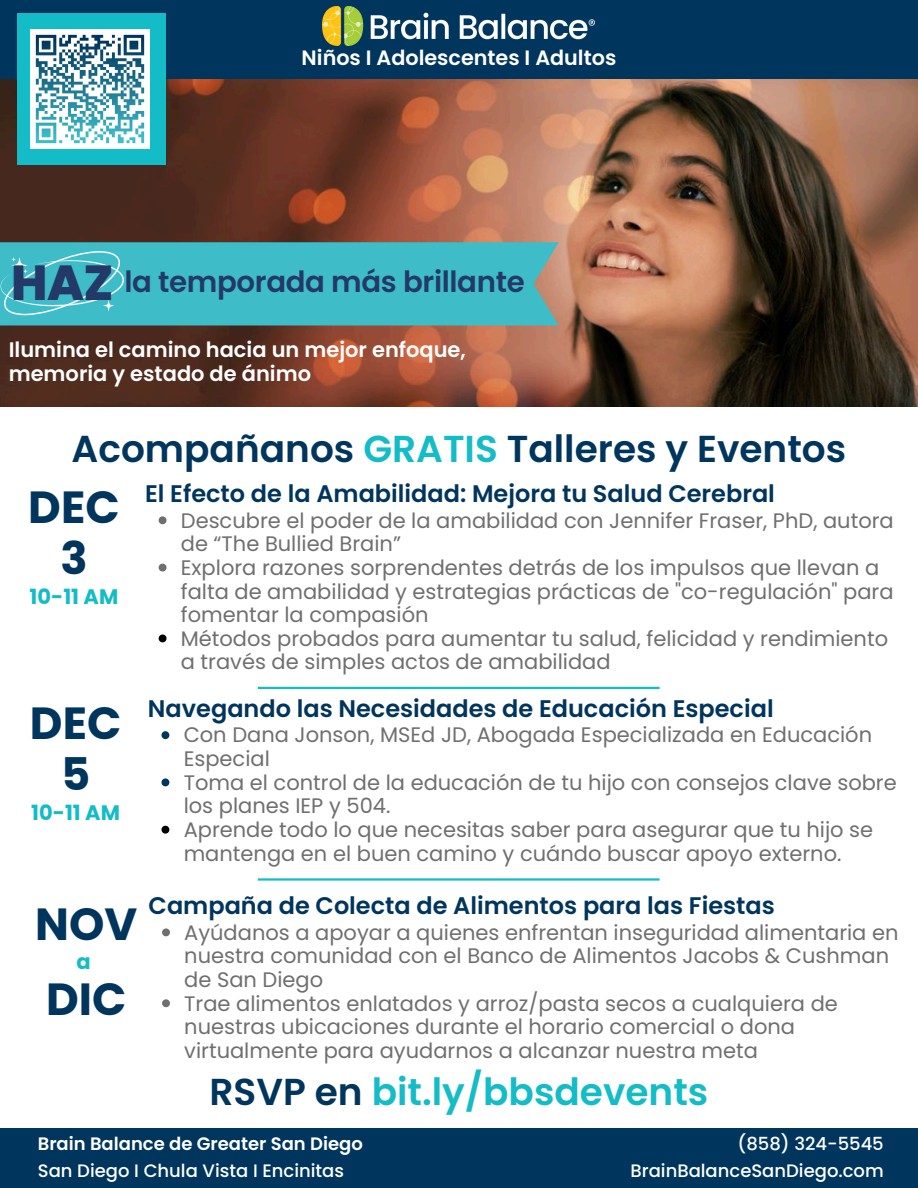
<style>
.page{position:relative;width:918px;height:1188px;background:#fff}
.page>*{position:absolute;margin:0;border:0;box-sizing:border-box;transform-origin:0 0}
.t1{font:800 49.2px "Poppins";color:#233967}
.t2{font:700 45px/51.8px "Poppins";color:#00355d;text-align:center}
.t3{font:600 37.5px "Poppins";color:#00355d}
.t4{font:600 37.5px "Poppins";color:#13bcc7}
.t5{font:600 29.25px "Poppins";letter-spacing:-.01em;color:#233967}
.t6{font:600 24px "Poppins";color:#00355d}
.t7{font:21px/23.7px "Poppins";color:#6f6f6f}
.t8{font:600 21px/23.7px "Poppins";color:#fff}
.t9{font:700 21px "Poppins";color:#13bcc7}
.t10{font:600 20.7px "Poppins";color:#fff}
.t11{font:500 18px "Poppins";color:#fff}
.t12{font:600 18px "Poppins";color:#fff}
.s1{color:#13bcc7}
.s2{color:#00355d}
</style>
<div class="page">
<div style="left:0;top:1129px;width:918px;height:59px;background:#00355d"></div>
<img style="left:0;top:78px;width:918px;height:329px">
<div style="left:0;top:0;width:918px;height:78px;background:#00355d"></div>
<img style="left:323px;top:7px;width:272px;height:38px">
<hr style="left:258px;top:687px;width:402px;height:2px;background:#13bcc7">
<hr style="left:258px;top:878px;width:402px;height:3px;background:#13bcc7">
<div style="left:17px;top:13px;width:149px;height:152px;background:#13bcc7"></div>
<img style="left:31px;top:30px;width:119px;height:119px">
<svg style="left:161px;top:731px;width:8px;height:8px"></svg>
<svg style="left:161px;top:778px;width:8px;height:8px"></svg>
<svg style="left:161px;top:826px;width:8px;height:8px"></svg>
<svg style="left:159px;top:516px;width:8px;height:8px"></svg>
<svg style="left:159px;top:564px;width:8px;height:8px"></svg>
<svg style="left:159px;top:635px;width:8px;height:7px"></svg>
<div style="left:0;top:242px;width:559px;height:83px;background:#3ebdc9"></div>
<svg style="left:1px;top:251px;width:123px;height:64px;background:#4fc3cd"></svg>
<svg style="left:162px;top:928px;width:8px;height:8px"></svg>
<svg style="left:162px;top:999px;width:8px;height:8px"></svg>
<p class="t10" style="left:302px;top:43px;width:316px">Niños I Adolescentes I Adultos</p>
<h2 class="t1" style="left:11px;top:249px;width:104px">HAZ</h2>
<h5 class="t5" style="left:124px;top:261px;width:402px">la temporada más brillante</h5>
<p class="t8" style="left:9px;top:338px;width:459px">Ilumina el camino hacia un mejor enfoque, memoria y estado de ánimo</p>
<p class="t3" style="left:72px;top:422px;width:776px">Acompañanos <span class="s1">GRATIS</span> Talleres y Eventos</p>
<p class="t2" style="left:28px;top:481px;width:93px">DEC<br>3</p>
<p class="t9" style="left:30px;top:582px;width:90px">10-11 AM</p>
<p class="t2" style="left:30px;top:697px;width:93px">DEC<br>5</p>
<p class="t9" style="left:31px;top:797px;width:90px">10-11 AM</p>
<h6 class="t6" style="left:145px;top:477px;width:631px">El Efecto de la Amabilidad: Mejora tu Salud Cerebral</h6>
<h5 class="t7" style="left:181px;top:508px;width:715px">Descubre el poder de la amabilidad con Jennifer Fraser, PhD, autora de “The Bullied Brain”</h5>
<p class="t7" style="left:181px;top:556px;width:714px">Explora razones sorprendentes detrás de los impulsos que llevan a falta de amabilidad y estrategias prácticas de "co-regulación" para fomentar la compasión</p>
<p class="t7" style="left:181px;top:627px;width:709px">Métodos probados para aumentar tu salud, felicidad y rendimiento a través de simples actos de amabilidad</p>
<p class="t6" style="left:148px;top:691px;width:627px">Navegando las Necesidades de Educación Especial</p>
<p class="t7" style="left:184px;top:723px;width:690px">Con Dana Jonson, MSEd JD, Abogada Especializada en Educación<br>Especial</p>
<h1 class="t7" style="left:184px;top:771px;width:715px">Toma el control de la educación de tu hijo con consejos clave sobre los planes IEP y 504.</h1>
<h4 class="t7" style="left:184px;top:818px;width:691px">Aprende todo lo que necesitas saber para asegurar que tu hijo se mantenga en el buen camino y cuándo buscar apoyo externo.</h4>
<p class="t2" style="left:35px;top:898px;width:104px">NOV</p>
<p class="t9" style="left:77px;top:947px;width:16px">a</p>
<p class="t2" style="left:46px;top:973px;width:82px">DIC</p>
<p class="t6" style="left:149px;top:889px;width:628px">Campaña de Colecta de Alimentos para las Fiestas</p>
<h3 class="t7" style="left:184px;top:921px;width:716px">Ayúdanos a apoyar a quienes enfrentan inseguridad alimentaria en nuestra comunidad con el Banco de Alimentos Jacobs &amp; Cushman de San Diego</h3>
<p class="t7" style="left:184px;top:991px;width:655px">Trae alimentos enlatados y arroz/pasta secos a cualquiera de nuestras ubicaciones durante el horario comercial o dona virtualmente para ayudarnos a alcanzar nuestra meta</p>
<p class="t4" style="left:210px;top:1065px;width:500px"><span class="s2">RSVP en</span> bit.ly/bbsdevents</p>
<h5 class="t12" style="left:38px;top:1131px;width:327px">Brain Balance de Greater San Diego</h5>
<p class="t11" style="left:38px;top:1158px;width:308px">San Diego I Chula Vista I Encinitas</p>
<h3 class="t11" style="left:738px;top:1131px;width:148px">(858) 324-5545</h3>
<h6 class="t11" style="left:630px;top:1158px;width:255px">BrainBalanceSanDiego.com</h6>
</div>
